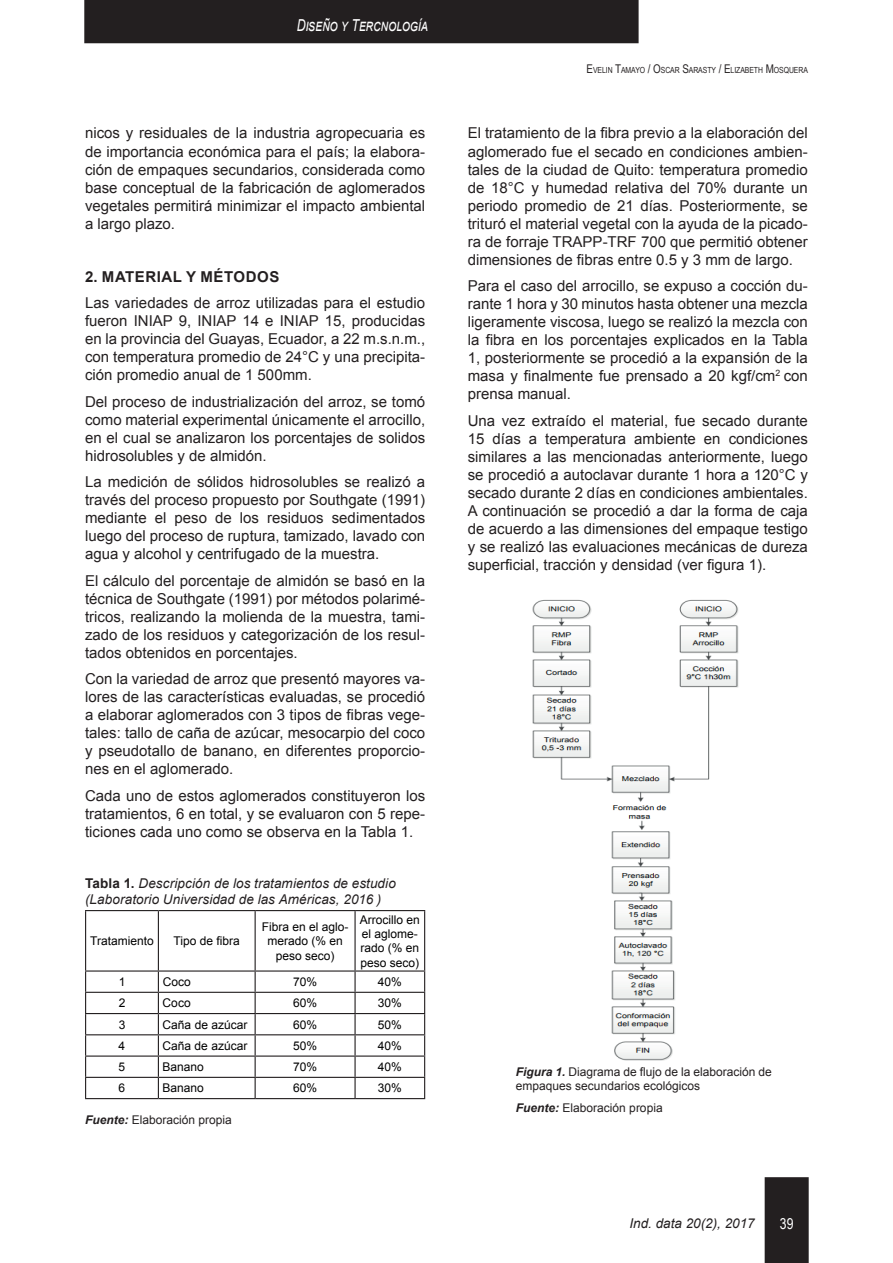
<style>
.page{position:relative;width:893px;height:1263px;background:#fff}
.page>*{position:absolute;margin:0;border:0;box-sizing:border-box;transform-origin:0 0}
.t1{font:italic 16.5px "Arial";color:#fff;scale:.75 1}
.t2{font:15px/18px "Arial";color:#231f20;text-align:justify}
.t3{font:700 15px "Arial";letter-spacing:.035em;color:#231f20}
.t4{font:15px "Arial Narrow";color:#fff}
.t5{font:italic 13.5px/16.2px "Arial";letter-spacing:.005em;color:#231f20}
.t6{font:12px/14.4px "Arial";color:#000001;text-align:center}
.t7{font:12px/13.8px "Arial";color:#231f20}
.t8{font:8.4px "Arial Narrow";letter-spacing:-.005em;color:#231f20}
.s1{font-weight:700;font-style:normal}
.s2{font-weight:700;font-style:italic}
.s3{font-size:12px}
</style>
<div class="page">
<div style="left:765px;top:1177px;width:44px;height:86px;background:#231f20"></div>
<div style="left:84px;top:0;width:555px;height:43px;background:#231f20"></div>
<hr style="left:85px;top:910px;width:73px;height:1px;background:#231f20">
<hr style="left:85px;top:911px;width:1px;height:59px;background:#231f20">
<hr style="left:158px;top:910px;width:97px;height:1px;background:#231f20">
<hr style="left:158px;top:911px;width:1px;height:59px;background:#231f20">
<hr style="left:255px;top:910px;width:100px;height:1px;background:#231f20">
<hr style="left:255px;top:911px;width:1px;height:59px;background:#231f20">
<hr style="left:355px;top:910px;width:70px;height:1px;background:#231f20">
<hr style="left:354px;top:911px;width:2px;height:59px;background:#231f20">
<hr style="left:424px;top:911px;width:1px;height:59px;background:#231f20">
<hr style="left:85px;top:970px;width:73px;height:1px;background:#231f20">
<hr style="left:158px;top:970px;width:97px;height:1px;background:#231f20">
<hr style="left:255px;top:970px;width:100px;height:1px;background:#231f20">
<hr style="left:355px;top:970px;width:70px;height:1px;background:#231f20">
<hr style="left:354px;top:971px;width:2px;height:21px;background:#231f20">
<hr style="left:85px;top:992px;width:73px;height:1px;background:#231f20">
<hr style="left:158px;top:992px;width:97px;height:1px;background:#231f20">
<hr style="left:255px;top:992px;width:100px;height:1px;background:#231f20">
<hr style="left:355px;top:992px;width:70px;height:1px;background:#231f20">
<hr style="left:354px;top:993px;width:2px;height:20px;background:#231f20">
<hr style="left:85px;top:1013px;width:73px;height:1px;background:#231f20">
<hr style="left:158px;top:1013px;width:97px;height:1px;background:#231f20">
<hr style="left:255px;top:1013px;width:100px;height:1px;background:#231f20">
<hr style="left:355px;top:1013px;width:70px;height:1px;background:#231f20">
<hr style="left:354px;top:1014px;width:2px;height:20px;background:#231f20">
<hr style="left:85px;top:1034px;width:73px;height:1px;background:#231f20">
<hr style="left:158px;top:1034px;width:97px;height:1px;background:#231f20">
<hr style="left:255px;top:1034px;width:100px;height:1px;background:#231f20">
<hr style="left:355px;top:1034px;width:70px;height:1px;background:#231f20">
<hr style="left:354px;top:1035px;width:2px;height:20px;background:#231f20">
<hr style="left:85px;top:1055px;width:73px;height:2px;background:#231f20">
<hr style="left:158px;top:1055px;width:97px;height:2px;background:#231f20">
<hr style="left:255px;top:1055px;width:100px;height:2px;background:#231f20">
<hr style="left:355px;top:1055px;width:70px;height:2px;background:#231f20">
<hr style="left:354px;top:1057px;width:2px;height:20px;background:#231f20">
<hr style="left:85px;top:1077px;width:73px;height:1px;background:#231f20">
<svg style="left:85px;top:971px;width:1px;height:127px"></svg>
<hr style="left:158px;top:1077px;width:97px;height:1px;background:#231f20">
<svg style="left:158px;top:971px;width:1px;height:127px"></svg>
<hr style="left:255px;top:1077px;width:100px;height:1px;background:#231f20">
<svg style="left:255px;top:971px;width:1px;height:127px"></svg>
<hr style="left:355px;top:1077px;width:70px;height:1px;background:#231f20">
<hr style="left:354px;top:1078px;width:2px;height:20px;background:#231f20">
<svg style="left:424px;top:971px;width:1px;height:127px"></svg>
<hr style="left:85px;top:1098px;width:73px;height:1px;background:#231f20">
<hr style="left:158px;top:1098px;width:97px;height:1px;background:#231f20">
<hr style="left:255px;top:1098px;width:100px;height:1px;background:#231f20">
<hr style="left:355px;top:1098px;width:70px;height:1px;background:#231f20">
<img style="left:532px;top:599px;width:207px;height:462px">
<p class="t1" style="left:297px;top:14px;width:177px">Diseño y Tercnología</p>
<p class="t2" style="left:85px;top:124px;width:342px">nicos y residuales de la industria agropecuaria es de importancia económica para el país; la elabora&shy;ción de empaques secundarios, considerada como base conceptual de la fabricación de aglomerados vegetales permitirá minimizar el impacto ambiental a largo plazo.</p>
<p class="t3" style="left:85px;top:266px;width:196px">2. MATERIAL Y MÉTODOS</p>
<p class="t2" style="left:85px;top:294px;width:342px">Las variedades de arroz utilizadas para el estudio fueron INIAP 9, INIAP 14 e INIAP 15, producidas en la provincia del Guayas, Ecuador, a 22 m.s.n.m., con temperatura promedio de 24°C y una precipita&shy;ción promedio anual de 1 500mm.</p>
<p class="t2" style="left:85px;top:392px;width:342px">Del proceso de industrialización del arroz, se tomó como material experimental únicamente el arrocillo, en el cual se analizaron los porcentajes de solidos hidrosolubles y de almidón.</p>
<p class="t2" style="left:85px;top:473px;width:342px">La medición de sólidos hidrosolubles se realizó a través del proceso propuesto por Southgate (1991) mediante el peso de los residuos sedimentados luego del proceso de ruptura, tamizado, lavado con agua y alcohol y centrifugado de la muestra.</p>
<p class="t2" style="left:85px;top:571px;width:342px">El cálculo del porcentaje de almidón se basó en la técnica de Southgate (1991) por métodos polarimé&shy;tricos, realizando la molienda de la muestra, tami&shy;zado de los residuos y categorización de los resul&shy;tados obtenidos en porcentajes.</p>
<p class="t2" style="left:85px;top:670px;width:342px">Con la variedad de arroz que presentó mayores va&shy;lores de las características evaluadas, se procedió a elaborar aglomerados con 3 tipos de fibras vege&shy;tales: tallo de caña de azúcar, mesocarpio del coco y pseudotallo de banano, en diferentes proporcio&shy;nes en el aglomerado.</p>
<p class="t2" style="left:85px;top:786px;width:342px">Cada uno de estos aglomerados constituyeron los tratamientos, 6 en total, y se evaluaron con 5 repe&shy;ticiones cada uno como se observa en la Tabla 1.</p>
<p class="t5" style="left:85px;top:875px;width:312px"><span class="s1">Tabla 1.</span> Descripción de los tratamientos de estudio (Laboratorio Universidad de las Américas, 2016 )</p>
<p class="t6" style="left:90px;top:934px;width:65px">Tratamiento</p>
<p class="t6" style="left:174px;top:934px;width:68px">Tipo de fibra</p>
<p class="t6" style="left:262px;top:919px;width:88px">Fibra en el aglo&shy;merado (% en peso seco)</p>
<p class="t6" style="left:360px;top:912px;width:62px;text-align:left">Arrocillo en el aglome&shy;rado (% en peso seco)</p>
<p class="t6" style="left:119px;top:974px;width:8px">1</p>
<p class="t6" style="left:163px;top:974px;width:30px">Coco</p>
<p class="t6" style="left:293px;top:974px;width:26px">70%</p>
<p class="t6" style="left:378px;top:974px;width:26px">40%</p>
<p class="t6" style="left:119px;top:996px;width:8px">2</p>
<p class="t6" style="left:163px;top:996px;width:30px">Coco</p>
<p class="t6" style="left:293px;top:996px;width:26px">60%</p>
<p class="t6" style="left:378px;top:996px;width:26px">30%</p>
<p class="t6" style="left:119px;top:1017px;width:8px">3</p>
<p class="t6" style="left:163px;top:1017px;width:86px">Caña de azúcar</p>
<p class="t6" style="left:293px;top:1017px;width:26px">60%</p>
<p class="t6" style="left:378px;top:1017px;width:26px">50%</p>
<p class="t6" style="left:119px;top:1038px;width:8px">4</p>
<p class="t6" style="left:163px;top:1038px;width:86px">Caña de azúcar</p>
<p class="t6" style="left:293px;top:1038px;width:26px">50%</p>
<p class="t6" style="left:378px;top:1038px;width:26px">40%</p>
<p class="t6" style="left:119px;top:1059px;width:8px">5</p>
<p class="t6" style="left:163px;top:1059px;width:43px">Banano</p>
<p class="t6" style="left:293px;top:1059px;width:26px">70%</p>
<p class="t6" style="left:378px;top:1059px;width:26px">40%</p>
<p class="t6" style="left:119px;top:1081px;width:8px">6</p>
<p class="t6" style="left:163px;top:1081px;width:43px">Banano</p>
<p class="t6" style="left:293px;top:1081px;width:26px">60%</p>
<p class="t6" style="left:378px;top:1081px;width:26px">30%</p>
<p class="t7" style="left:85px;top:1113px;width:148px"><span class="s2">Fuente:</span> Elaboración propia</p>
<p class="t8" style="left:586px;top:63px;width:223px"><span class="s3">E</span>VELIN <span class="s3">T</span>AMAYO <span class="s3">/ O</span>SCAR <span class="s3">S</span>ARASTY <span class="s3">/ E</span>LIZABETH <span class="s3">M</span> OSQUERA</p>
<p class="t2" style="left:468px;top:124px;width:342px">El tratamiento de la fibra previo a la elaboración del aglomerado fue el secado en condiciones ambien&shy;tales de la ciudad de Quito: temperatura promedio de 18°C y humedad relativa del 70% durante un periodo promedio de 21 días. Posteriormente, se trituró el material vegetal con la ayuda de la picado&shy;ra de forraje TRAPP-TRF 700 que permitió obtener dimensiones de fibras entre 0.5 y 3 mm de largo.</p>
<p class="t2" style="left:468px;top:277px;width:342px">Para el caso del arrocillo, se expuso a cocción du&shy;rante 1 hora y 30 minutos hasta obtener una mezcla ligeramente viscosa, luego se realizó la mezcla con la fibra en los porcentajes explicados en la Tabla 1, posteriormente se procedió a la expansión de la masa y finalmente fue prensado a 20 kgf/cm<sup>2</sup> con prensa manual.</p>
<p class="t2" style="left:468px;top:411px;width:342px">Una vez extraído el material, fue secado durante 15 días a temperatura ambiente en condiciones similares a las mencionadas anteriormente, luego se procedió a autoclavar durante 1 hora a 120°C y secado durante 2 días en condiciones ambientales.<br>A continuación se procedió a dar la forma de caja de acuerdo a las dimensiones del empaque testigo y se realizó las evaluaciones mecánicas de dureza superficial, tracción y densidad (ver figura 1).</p>
<p class="t7" style="left:516px;top:1065px;width:257px"><span class="s2">Figura 1.</span> Diagrama de flujo de la elaboración de empaques secundarios ecológicos</p>
<p class="t7" style="left:516px;top:1101px;width:148px"><span class="s2">Fuente:</span> Elaboración propia</p>
<p class="t5" style="left:629px;top:1215px;width:127px">Ind. data 20(2), 2017</p>
<p class="t4" style="left:780px;top:1213px;width:15px">39</p>
</div>
